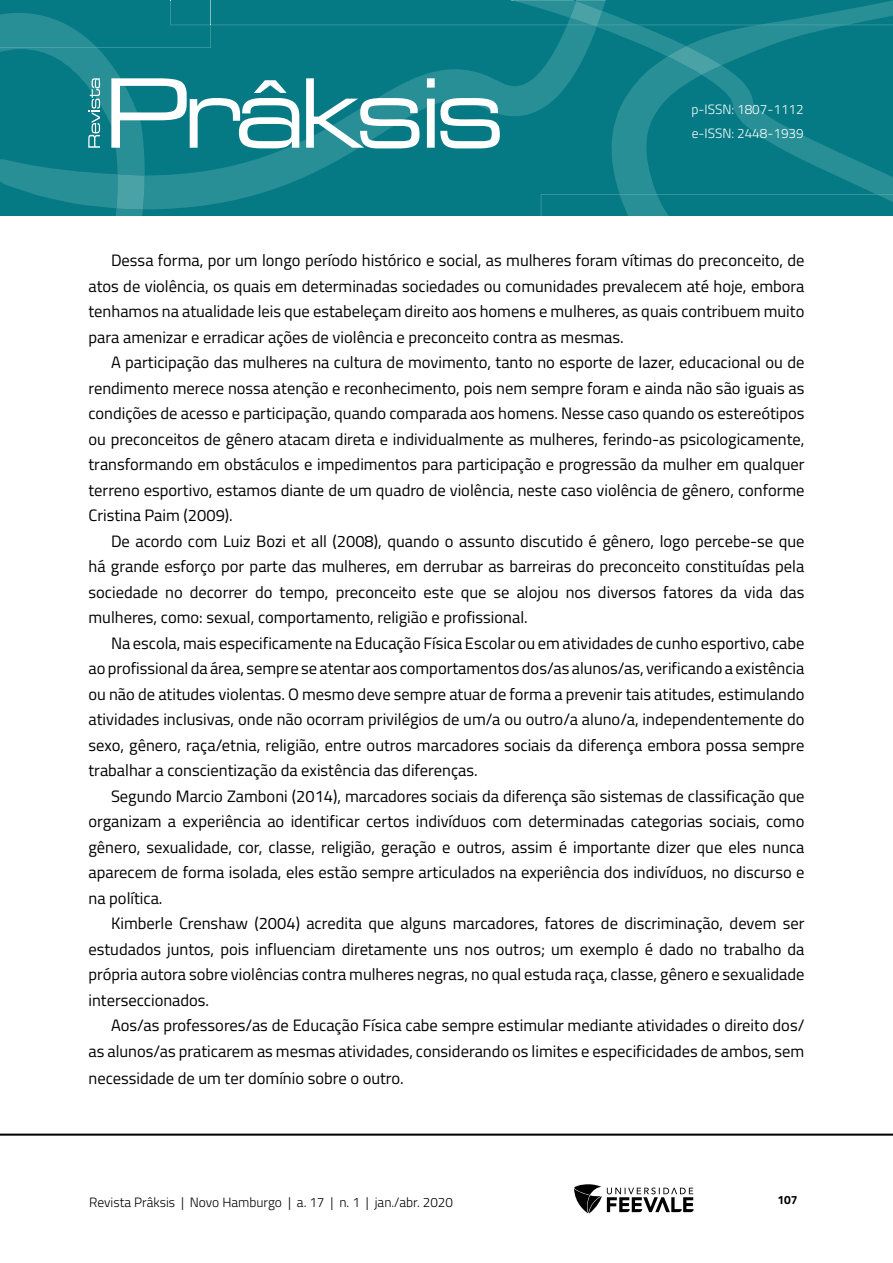
<style>
.page{position:relative;width:893px;height:1263px;background:#fff}
.page>*{position:absolute;margin:0;border:0;box-sizing:border-box;transform-origin:0 0}
.Corpo_de_texto{font:16.5px/25.5px "Titillium Web";color:#000;text-align:justify}
.t1{font:300 13.5px "Titillium Web";color:#000}
.t2{font:300 13.5px/24px "Titillium Web";color:#fff}
.t3{font:700 12px "Titillium Web";color:#000}
</style>
<div class="page">
<hr style="left:0;top:1133px;width:893px;height:3px;background:#000">
<svg style="left:574px;top:1184px;width:120px;height:29px"></svg>
<svg style="left:0;top:0;width:893px;height:216px;background:#19858e"></svg>
<p class="t2" style="left:691px;top:97px;width:114px">p-ISSN: 1807-1112 e-ISSN: 2448-1939</p>
<p class="Corpo_de_texto" style="left:88px;top:247px;width:717px;text-indent:22px">Dessa forma, por um longo período histórico e social, as mulheres foram vítimas do preconceito, de atos de violência, os quais em determinadas sociedades ou comunidades prevalecem até hoje, embora tenhamos na atualidade leis que estabeleçam direito aos homens e mulheres, as quais contribuem muito para amenizar e erradicar ações de violência e preconceito contra as mesmas.</p>
<p class="Corpo_de_texto" style="left:88px;top:349px;width:718px;text-indent:22px">A participação das mulheres na cultura de movimento, tanto no esporte de lazer, educacional ou de rendimento merece nossa atenção e reconhecimento, pois nem sempre foram e ainda não são iguais as condições de acesso e participação, quando comparada aos homens. Nesse caso quando os estereótipos ou preconceitos de gênero atacam direta e individualmente as mulheres, ferindo-as psicologicamente, transformando em obstáculos e impedimentos para participação e progressão da mulher em qualquer terreno esportivo, estamos diante de um quadro de violência, neste caso violência de gênero, conforme Cristina Paim (2009).</p>
<p class="Corpo_de_texto" style="left:88px;top:527px;width:717px;text-indent:22px">De acordo com Luiz Bozi et all (2008), quando o assunto discutido é gênero, logo percebe-se que há grande esforço por parte das mulheres, em derrubar as barreiras do preconceito constituídas pela sociedade no decorrer do tempo, preconceito este que se alojou nos diversos fatores da vida das mulheres, como: sexual, comportamento, religião e profissional.</p>
<p class="Corpo_de_texto" style="left:88px;top:629px;width:717px;text-indent:22px">Na escola, mais especificamente na Educação Física Escolar ou em atividades de cunho esportivo, cabe ao profissional da área, sempre se atentar aos comportamentos dos/as alunos/as, verificando a existência ou não de atitudes violentas. O mesmo deve sempre atuar de forma a prevenir tais atitudes, estimulando atividades inclusivas, onde não ocorram privilégios de um/a ou outro/a aluno/a, independentemente do sexo, gênero, raça/etnia, religião, entre outros marcadores sociais da diferença embora possa sempre trabalhar a conscientização da existência das diferenças.</p>
<p class="Corpo_de_texto" style="left:88px;top:782px;width:717px;text-indent:22px">Segundo Marcio Zamboni (2014), marcadores sociais da diferença são sistemas de classificação que organizam a experiência ao identificar certos indivíduos com determinadas categorias sociais, como gênero, sexualidade, cor, classe, religião, geração e outros, assim é importante dizer que eles nunca aparecem de forma isolada, eles estão sempre articulados na experiência dos indivíduos, no discurso e na política.</p>
<p class="Corpo_de_texto" style="left:88px;top:910px;width:717px;text-indent:22px">Kimberle Crenshaw (2004) acredita que alguns marcadores, fatores de discriminação, devem ser estudados juntos, pois influenciam diretamente uns nos outros; um exemplo é dado no trabalho da própria autora sobre violências contra mulheres negras, no qual estuda raça, classe, gênero e sexualidade interseccionados.</p>
<p class="Corpo_de_texto" style="left:88px;top:1012px;width:717px;text-align:right">Aos/as professores/as de Educação Física cabe sempre estimular mediante atividades o direito dos/<br>as alunos/as praticarem as mesmas atividades, considerando os limites e especificidades de ambos, sem</p>
<p class="Corpo_de_texto" style="left:88px;top:1064px;width:317px">necessidade de um ter domínio sobre o outro.</p>
<p class="t1" style="left:89px;top:1192px;width:365px">Revista Prâksis | Novo Hamburgo | a. 17 | n. 1 | jan./abr. 2020</p>
<p class="t3" style="left:777px;top:1190px;width:22px">107</p>
</div>
